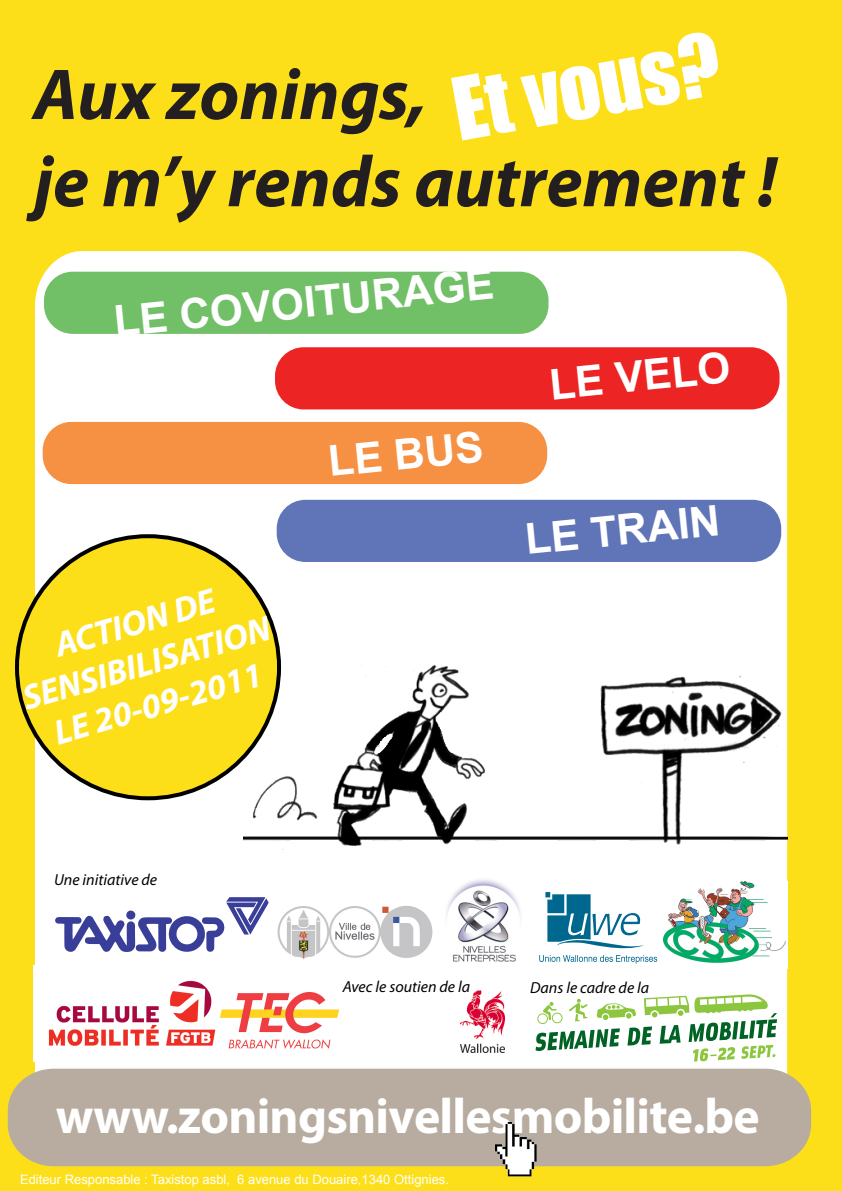
<style>
.page{position:relative;width:842px;height:1191px;background:#fddf19}
.page>*{position:absolute;margin:0;border:0;box-sizing:border-box;transform-origin:0 0}
.t1{font:80.3px "Impact";color:#fff}
.t2{font:italic 700 72.7px/87.2px "Myriad Pro";color:#231f20}
.t3{font:700 49.7px "Myriad Pro";letter-spacing:-.015em;color:#fff}
.t4{font:700 42.4px "Arial";color:#fff}
.t5{font:italic 700 35px/42px "Myriad Pro";color:#fff;text-align:center}
.t6{font:italic 16px "Myriad Pro";color:#000}
.t7{font:13px "Arial";color:#fff}
</style>
<div class="page">
<div style="left:35px;top:251px;width:752px;height:817px;background:#fff"></div>
<img style="left:243px;top:655px;width:544px;height:195px">
<div style="left:8px;top:1068px;width:803px;height:98px;background:#b7ac9f"></div>
<img style="left:481px;top:1115px;width:70px;height:62px">
<div style="left:44px;top:272px;width:504px;height:62px;background:#71c067;border-radius:29px"></div>
<div style="left:275px;top:347px;width:504px;height:62px;background:#ed2424;border-radius:29px"></div>
<div style="left:277px;top:500px;width:504px;height:62px;background:#5f75b7;border-radius:29px"></div>
<div style="left:43px;top:422px;width:504px;height:62px;background:#f69043;border-radius:29px"></div>
<img style="left:34px;top:965px;width:196px;height:96px">
<img style="left:664px;top:881px;width:123px;height:87px">
<svg style="left:539px;top:892px;width:118px;height:71px"></svg>
<svg style="left:55px;top:897px;width:214px;height:55px"></svg>
<img style="left:263px;top:899px;width:184px;height:78px">
<img style="left:441px;top:873px;width:88px;height:95px">
<img style="left:460px;top:991px;width:45px;height:61px">
<svg style="left:536px;top:994px;width:241px;height:67px"></svg>
<div style="left:17px;top:536px;width:262px;height:262px;background:#fddf19;border-radius:50%"></div>
<img style="left:218px;top:989px;width:123px;height:62px">
<h1 class="t1" style="left:443px;top:48px;width:271px;rotate:-10deg">Et vous?</h1>
<h2 class="t2" style="left:33px;top:49px;width:745px">Aux zonings,<br>je m’y rends autrement !</h2>
<h3 class="t4" style="left:111px;top:294px;width:383px;rotate:-6deg">LE COVOITURAGE</h3>
<h3 class="t5" style="left:6px;top:637px;width:258px;rotate:-16deg">ACTION DE<br>SENSIBILISATION<br>LE 20-09-2011</h3>
<h3 class="t4" style="left:325px;top:434px;width:157px;rotate:-6deg">LE BUS</h3>
<h3 class="t4" style="left:547px;top:357px;width:183px;rotate:-6deg">LE VELO</h3>
<h3 class="t4" style="left:522px;top:512px;width:197px;rotate:-6deg">LE TRAIN</h3>
<p class="t6" style="left:54px;top:869px;width:105px">Une initiative de</p>
<p class="t6" style="left:343px;top:976px;width:129px">Avec le soutien de la</p>
<p class="t6" style="left:530px;top:977px;width:121px">Dans le cadre de la</p>
<h3 class="t3" style="left:56px;top:1083px;width:705px">www.zoningsnivellesmobilite.be</h3>
<p class="t7" style="left:20px;top:1170px;width:430px">Editeur Responsable : Taxistop asbl, 6 avenue du Douaire,1340 Ottignies.</p>
</div>
